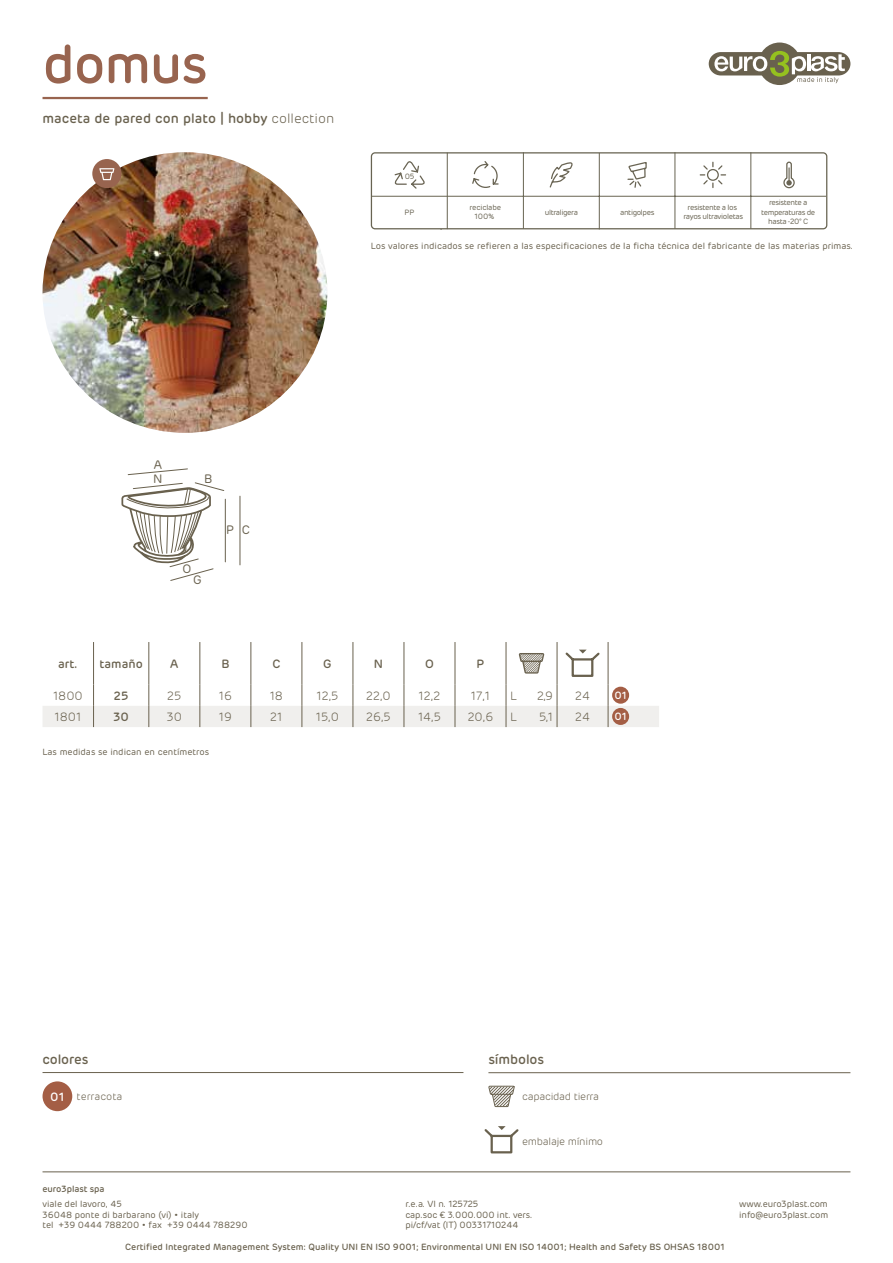
<style>
.page{position:relative;width:893px;height:1263px;background:#fff}
.page>*{position:absolute;margin:0;border:0;box-sizing:border-box;transform-origin:0 0}
.t1{font:500 54px "Rubrik";letter-spacing:-.025em;color:#98644f}
.t2{font:500 13.5px "Rubrik";color:#69614e}
.t3{font:12.3px/14.5px "Rubrik";color:#69614e}
.t4{font:300 12px "Rubrik";color:#69614e}
.t5{font:500 12px "Rubrik";color:#69614e}
.t6{font:300 10.5px "Rubrik";letter-spacing:-.025em;color:#69614e}
.t7{font:300 10.5px "Rubrik";color:#69614e}
.t8{font:500 10.5px "Rubrik";color:#fff}
.t9{font:9px/10.5px "Rubrik";color:#69614e}
.t10{font:500 9px "Rubrik";color:#69614e}
.t11{font:7.65px/9.1px "Rubrik";letter-spacing:-.055em;color:#696453;text-align:center}
.t12{font:7.65px/9.1px "Rubrik";letter-spacing:-.025em;color:#696453;text-align:center}
.s1{font-weight:300}
.s2{font-weight:500;font-size:12px;color:#fff}
</style>
<div class="page">
<hr style="left:43px;top:1171px;width:807px;height:1px;background:#69614e">
<div style="left:758px;top:43px;width:43px;height:42px;background:#69614e;border-radius:50%"></div>
<div style="left:709px;top:52px;width:141px;height:23px;background:#69614e;border-radius:12px"></div>
<svg style="left:714px;top:51px;width:131px;height:32px"></svg>
<hr style="left:43px;top:97px;width:165px;height:2px;background:#98644f">
<img style="left:43px;top:152px;width:284px;height:281px">
<div style="left:92px;top:159px;width:29px;height:29px;background:#98644f;border-radius:50%"></div>
<svg style="left:99px;top:168px;width:15px;height:12px"></svg>
<hr style="left:371px;top:196px;width:455px;height:1px;background:#686452">
<hr style="left:523px;top:152px;width:1px;height:77px;background:#686452">
<hr style="left:599px;top:153px;width:1px;height:76px;background:#686452">
<hr style="left:675px;top:152px;width:1px;height:77px;background:#686452">
<hr style="left:751px;top:152px;width:1px;height:77px;background:#686452">
<svg style="left:699px;top:161px;width:96px;height:28px"></svg>
<svg style="left:549px;top:161px;width:98px;height:28px"></svg>
<hr style="left:447px;top:153px;width:1px;height:76px;background:#686452">
<svg style="left:394px;top:161px;width:31px;height:28px"></svg>
<svg style="left:472px;top:161px;width:27px;height:27px"></svg>
<div style="left:371px;top:152px;width:456px;height:77px;border:1px solid #686452;border-radius:4px"></div>
<hr style="left:240px;top:496px;width:1px;height:69px;background:#69614e">
<hr style="left:225px;top:499px;width:1px;height:63px;background:#69614e">
<svg style="left:121px;top:468px;width:104px;height:113px"></svg>
<hr style="left:93px;top:642px;width:1px;height:42px;background:#69614e">
<hr style="left:149px;top:642px;width:1px;height:42px;background:#69614e">
<hr style="left:608px;top:642px;width:1px;height:42px;background:#69614e">
<hr style="left:200px;top:642px;width:1px;height:42px;background:#69614e">
<hr style="left:251px;top:642px;width:1px;height:42px;background:#69614e">
<hr style="left:302px;top:642px;width:1px;height:42px;background:#69614e">
<hr style="left:353px;top:642px;width:1px;height:42px;background:#69614e">
<hr style="left:404px;top:642px;width:1px;height:42px;background:#69614e">
<hr style="left:455px;top:642px;width:1px;height:42px;background:#69614e">
<hr style="left:506px;top:642px;width:1px;height:42px;background:#69614e">
<hr style="left:557px;top:642px;width:1px;height:42px;background:#69614e">
<svg style="left:43px;top:684px;width:616px;height:43px"></svg>
<svg style="left:519px;top:653px;width:25px;height:21px"></svg>
<svg style="left:565px;top:650px;width:35px;height:27px"></svg>
<div style="left:612px;top:687px;width:17px;height:17px;background:#a45e45;border-radius:50%"></div>
<div style="left:612px;top:708px;width:17px;height:17px;background:#a45e45;border-radius:50%"></div>
<div style="left:43px;top:1081px;width:29px;height:30px;background:#a45e45;border-radius:50%"></div>
<hr style="left:43px;top:1072px;width:420px;height:1px;background:#69614e">
<hr style="left:488px;top:1072px;width:362px;height:1px;background:#69614e">
<svg style="left:488px;top:1085px;width:27px;height:22px"></svg>
<svg style="left:484px;top:1126px;width:35px;height:28px"></svg>
<h1 class="t1" style="left:43px;top:30px;width:167px">domus</h1>
<h2 class="t2" style="left:43px;top:110px;width:293px">maceta de pared con plato | hobby <span class="s1">collection</span></h2>
<p class="t11" style="left:405px;top:171px;width:11px">05</p>
<p class="t12" style="left:469px;top:203px;width:33px">reciclabe<br>100%</p>
<p class="t11" style="left:545px;top:207px;width:35px">ultraligera</p>
<p class="t11" style="left:620px;top:207px;width:36px">antigolpes</p>
<p class="t11" style="left:683px;top:203px;width:61px">resistente a los rayos ultravioletas</p>
<p class="t11" style="left:761px;top:198px;width:56px">resistente a temperaturas de hasta -20° C</p>
<p class="t9" style="left:371px;top:241px;width:484px">Los valores indicados se refieren a las especificaciones de la ficha técnica del fabricante de las materias primas.</p>
<p class="t11" style="left:405px;top:207px;width:11px">PP</p>
<h3 class="t3" style="left:153px;top:457px;width:11px">A<br>N</h3>
<h3 class="t3" style="left:204px;top:472px;width:10px">B</h3>
<h3 class="t3" style="left:182px;top:561px;width:10px">O</h3>
<h3 class="t3" style="left:193px;top:572px;width:10px">G</h3>
<h3 class="t3" style="left:226px;top:522px;width:25px">P C</h3>
<h3 class="t5" style="left:58px;top:656px;width:21px">art.</h3>
<h3 class="t5" style="left:100px;top:656px;width:45px">tamaño</h3>
<h3 class="t5" style="left:170px;top:656px;width:10px">A</h3>
<h3 class="t5" style="left:221px;top:656px;width:10px">B</h3>
<h3 class="t5" style="left:272px;top:656px;width:9px">C</h3>
<h3 class="t5" style="left:323px;top:656px;width:10px">G</h3>
<h3 class="t5" style="left:374px;top:656px;width:11px">N</h3>
<h3 class="t5" style="left:425px;top:656px;width:10px">O</h3>
<h3 class="t5" style="left:477px;top:656px;width:9px">P</h3>
<h3 class="t4" style="left:53px;top:688px;width:31px">1800</h3>
<h3 class="t5" style="left:114px;top:688px;width:16px">25</h3>
<h3 class="t4" style="left:167px;top:688px;width:16px">25</h3>
<h3 class="t4" style="left:219px;top:688px;width:15px">16</h3>
<h3 class="t4" style="left:270px;top:688px;width:15px">18</h3>
<h3 class="t4" style="left:316px;top:688px;width:23px">12,5</h3>
<h3 class="t4" style="left:366px;top:688px;width:26px">22,0</h3>
<h3 class="t4" style="left:419px;top:688px;width:23px">12,2</h3>
<h3 class="t4" style="left:471px;top:688px;width:21px">17,1</h3>
<h3 class="t4" style="left:510px;top:688px;width:8px">L</h3>
<h3 class="t4" style="left:537px;top:688px;width:17px">2,9</h3>
<h3 class="t4" style="left:575px;top:688px;width:16px">24</h3>
<p class="t8" style="left:614px;top:689px;width:14px">01</p>
<h3 class="t4" style="left:55px;top:709px;width:28px">1801</h3>
<h3 class="t5" style="left:113px;top:709px;width:17px">30</h3>
<h3 class="t4" style="left:167px;top:709px;width:17px">30</h3>
<h3 class="t4" style="left:219px;top:709px;width:15px">19</h3>
<h3 class="t4" style="left:270px;top:709px;width:14px">21</h3>
<h3 class="t4" style="left:316px;top:709px;width:25px">15,0</h3>
<h3 class="t4" style="left:366px;top:709px;width:26px">26,5</h3>
<h3 class="t4" style="left:418px;top:709px;width:24px">14,5</h3>
<h3 class="t4" style="left:468px;top:709px;width:27px">20,6</h3>
<h3 class="t4" style="left:510px;top:709px;width:8px">L</h3>
<h3 class="t4" style="left:539px;top:709px;width:15px">5,1</h3>
<h3 class="t4" style="left:575px;top:709px;width:16px">24</h3>
<p class="t8" style="left:614px;top:710px;width:14px">01</p>
<p class="t9" style="left:43px;top:747px;width:168px">Las medidas se indican en centímetros</p>
<h2 class="t2" style="left:43px;top:1050px;width:48px">colores</h2>
<p class="t7" style="left:50px;top:1090px;width:74px"><span class="s2">01</span> terracota</p>
<h2 class="t2" style="left:488px;top:1050px;width:57px">símbolos</h2>
<p class="t6" style="left:522px;top:1090px;width:78px">capacidad tierra</p>
<p class="t6" style="left:522px;top:1134px;width:83px">embalaje mínimo</p>
<p class="t10" style="left:43px;top:1183px;width:64px">euro3plast spa</p>
<p class="t9" style="left:43px;top:1199px;width:207px">viale del lavoro, 45<br>36048 ponte di barbarano (vi) • italy<br>tel +39 0444 788200 • fax +39 0444 788290</p>
<p class="t9" style="left:405px;top:1199px;width:129px">r.e.a. VI n. 125725<br>cap.soc € 3.000.000 int. vers. pi/cf/vat (IT) 00331710244</p>
<p class="t9" style="left:739px;top:1199px;width:91px">www.euro3plast.com info@euro3plast.com</p>
<p class="t10" style="left:125px;top:1241px;width:601px">Certified Integrated Management System: Quality UNI EN ISO 9001; Environmental UNI EN ISO 14001; Health and Safety BS OHSAS 18001</p>
</div>
